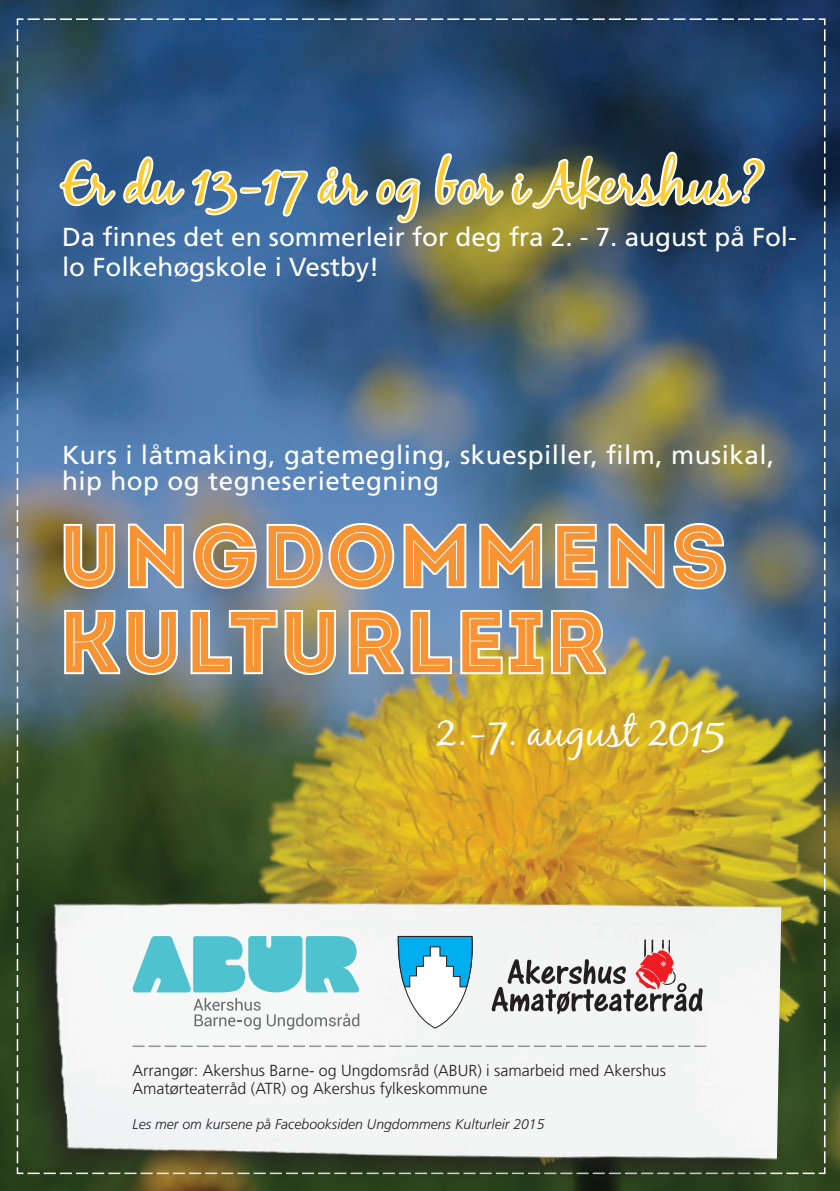
<style>
.page{position:relative;width:840px;height:1191px;background:#fff}
.page>*{position:absolute;margin:0;border:0;box-sizing:border-box;transform-origin:0 0}
.t1{font:86px/86px "Intro Inline";letter-spacing:.02em;color:#f79332}
.t2{font:54px "Black Jack";color:#fecb2f}
.t3{font:42px "Black Jack";color:#fff}
.t4{font:26px/26px "Frutiger";letter-spacing:.02em;color:#fff}
.t5{font:26px/30px "Frutiger";color:#fff}
.t6{font:300 16px/18px "Frutiger";color:#231f20}
.t7{font:italic 300 14px "Frutiger";color:#231f20}
</style>
<div class="page">
<img style="left:0;top:0;width:839px;height:1191px">
<img style="left:16px;top:18px;width:809px;height:1156px">
<div style="left:15px;top:888px;width:777px;height:303px;background:#231f20;opacity:.8"></div>
<img style="left:37px;top:892px;width:743px;height:273px">
<svg style="left:62px;top:522px;width:55px;height:69px"></svg>
<svg style="left:126px;top:521px;width:132px;height:71px"></svg>
<svg style="left:264px;top:514px;width:204px;height:84px"></svg>
<svg style="left:477px;top:522px;width:67px;height:68px"></svg>
<svg style="left:553px;top:522px;width:46px;height:68px"></svg>
<svg style="left:606px;top:518px;width:121px;height:76px"></svg>
<svg style="left:62px;top:608px;width:118px;height:69px"></svg>
<svg style="left:188px;top:608px;width:150px;height:69px"></svg>
<svg style="left:346px;top:608px;width:261px;height:68px"></svg>
<svg style="left:57px;top:154px;width:365px;height:71px"></svg>
<svg style="left:432px;top:150px;width:334px;height:72px"></svg>
<svg style="left:491px;top:939px;width:211px;height:75px"></svg>
<svg style="left:193px;top:998px;width:67px;height:31px"></svg>
<svg style="left:267px;top:1013px;width:92px;height:16px"></svg>
<svg style="left:132px;top:936px;width:227px;height:56px"></svg>
<svg style="left:397px;top:936px;width:81px;height:92px"></svg>
<svg style="left:132px;top:1045px;width:574px;height:2px"></svg>
<h2 class="t2" style="left:62px;top:151px;width:703px">Er du 13-17 år og bor i Akershus?</h2>
<h3 class="t5" style="left:62px;top:222px;width:736px">Da finnes det en sommerleir for deg fra 2. - 7. august på Fol&shy;lo Folkehøgskole i Vestby!</h3>
<h3 class="t4" style="left:62px;top:442px;width:713px">Kurs i låtmaking, gatemegling, skuespiller, film, musikal, hip hop og tegneserietegning</h3>
<h1 class="t1" style="left:58px;top:513px;width:670px">UNGDOMMENS<br>KULTURLEIR</h1>
<h3 class="t3" style="left:435px;top:706px;width:290px">2.-7. august 2015</h3>
<p class="t6" style="left:132px;top:1061px;width:534px">Arrangør: Akershus Barne- og Ungdomsråd (ABUR) i samarbeid med Akershus<br>Amatørteaterråd (ATR) og Akershus fylkeskommune</p>
<p class="t7" style="left:132px;top:1115px;width:413px">Les mer om kursene på Facebooksiden Ungdommens Kulturleir 2015</p>
</div>
